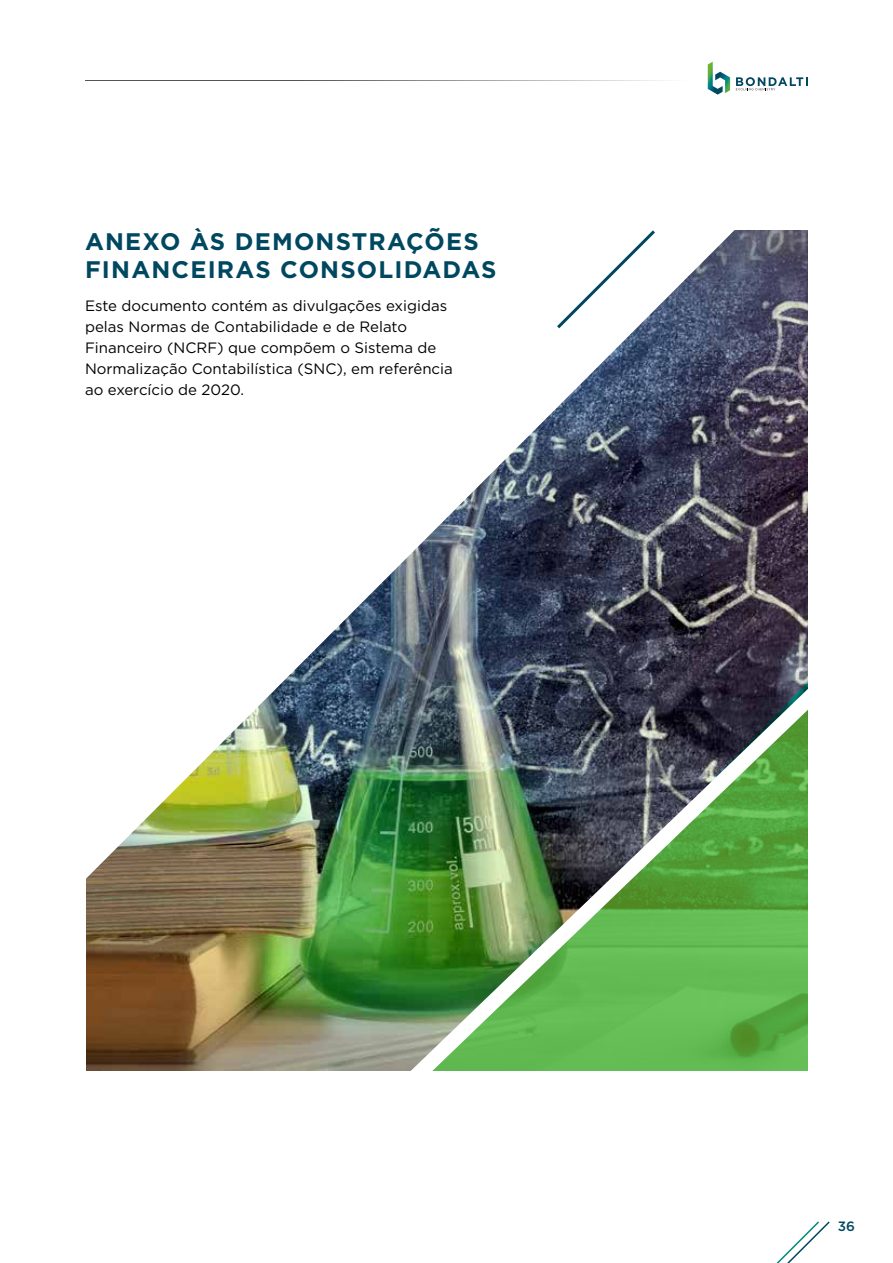
<style>
.page{position:relative;width:893px;height:1263px;background:#fff}
.page>*{position:absolute;margin:0;border:0;box-sizing:border-box;transform-origin:0 0}
.t1{font:700 24px/28.8px "Gotham";letter-spacing:.05em;color:#004760}
.t2{font:15px/21px "Gotham";color:#000}
.t3{font:500 13.5px "Gotham";color:#004760}
</style>
<div class="page">
<svg style="left:736px;top:77px;width:72px;height:13px"></svg>
<svg style="left:708px;top:62px;width:22px;height:33px"></svg>
<hr style="left:85px;top:80px;width:673px;height:1px;background:#43403f">
<svg style="left:776px;top:1221px;width:54px;height:42px"></svg>
<img style="left:86px;top:230px;width:722px;height:841px">
<svg style="left:323px;top:616px;width:485px;height:455px;background:#63a858"></svg>
<img style="left:86px;top:230px;width:680px;height:735px">
<svg style="left:554px;top:230px;width:104px;height:101px"></svg>
<h1 class="t1" style="left:85px;top:226px;width:413px">ANEXO ÀS DEMONSTRAÇÕES<br>FINANCEIRAS CONSOLIDADAS</h1>
<p class="t2" style="left:85px;top:295px;width:369px">Este documento contém as divulgações exigidas pelas Normas de Contabilidade e de Relato Financeiro (NCRF) que compõem o Sistema de Normalização Contabilística (SNC), em referência ao exercício de 2020.</p>
<p class="t3" style="left:838px;top:1218px;width:19px">36</p>
</div>
